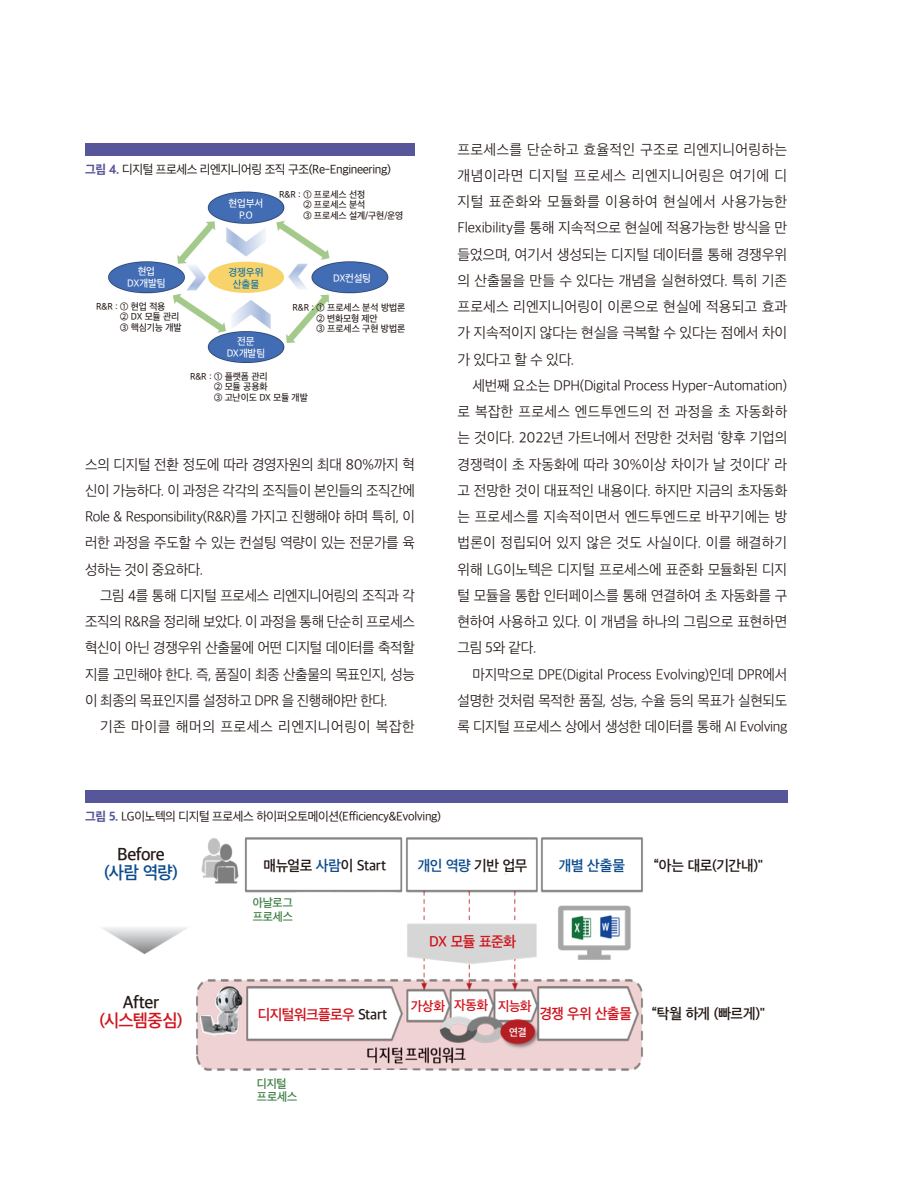
<style>
.page{position:relative;width:915px;height:1191px;background:#fff}
.page>*{position:absolute;margin:0;border:0;box-sizing:border-box;transform-origin:0 0}
.저자명_7_5{font:600 18px "Apple SD Gothic Neo";letter-spacing:-.025em;color:#231916}
.저자명_7_5-2{font:600 18px "Apple SD Gothic Neo";letter-spacing:-.035em;color:#d1131c}
.저자명_7_5-3{font:600 18px "Apple SD Gothic Neo";color:#0c4c8e}
.본문고딕_10{font:300 15px/26.2px "Apple SD Gothic Neo";letter-spacing:-.015em;color:#231916;text-align:justify}
.본문고딕_10-2{font:300 15px/26.2px "Apple SD Gothic Neo";letter-spacing:-.015em;color:#231916;text-align:justify;scale:.96 1}
.저자명_7_5-4{font:600 15px "Apple SD Gothic Neo";letter-spacing:-.015em;color:#231916}
.본문고딕_10-3{font:300 15px "Apple SD Gothic Neo";letter-spacing:.035em;color:#231916}
.저자명_7_5-5{font:600 15px "Apple SD Gothic Neo";letter-spacing:-.035em;color:#d1131c}
.저자명_7_5-6{font:600 15px "Apple SD Gothic Neo";letter-spacing:-.03em;color:#0c4c8e}
.저자명_7_5-7{font:600 15px "Apple SD Gothic Neo";letter-spacing:-.035em;color:#d1131c;scale:.95 1}
.저자명_7_5-8{font:600 13.5px "Apple SD Gothic Neo";color:#d1131c}
.표_그림_제목_8_5{font:12.9px "Apple SD Gothic Neo";letter-spacing:-.03em;color:#231916;scale:.96 1}
.저자명_7_5-9{font:600 12px "Apple SD Gothic Neo";letter-spacing:-.005em;color:#408046}
.저자명_7_5-10{font:500 10.5px "Apple SD Gothic Neo";letter-spacing:-.02em;color:#fff}
.저자명_7_5-11{font:500 10.5px "Apple SD Gothic Neo";color:#0c71a9}
.저자명_7_5-12{font:600 10.5px "Apple SD Gothic Neo";color:#fff}
.저자명_7_5-13{font:500 9.75px/10.5px "Apple SD Gothic Neo";letter-spacing:-.015em;color:#231916}
.s1{font-weight:800;font-size:12.75px;color:#57569a}
.s2{color:#0c4c8e}
.s3{color:#231916}
</style>
<div class="page">
<div style="left:85px;top:143px;width:330px;height:13px;background:#57569a"></div>
<div style="left:85px;top:789px;width:702px;height:13px;background:#57569a"></div>
<img style="left:108px;top:191px;width:281px;height:172px">
<img style="left:101px;top:837px;width:542px;height:234px">
<p class="표_그림_제목_8_5" style="left:85px;top:163px;width:320px"><span class="s1">그림 4.</span> 디지털 프로세스 리엔지니어링 조직 구조(Re-Engineering)</p>
<p class="저자명_7_5-10" style="left:228px;top:198px;width:36px">현업부서</p>
<p class="저자명_7_5-10" style="left:239px;top:210px;width:15px">P.O</p>
<p class="저자명_7_5-13" style="left:303px;top:189px;width:101px;text-indent:-24px">R&amp;R : ① 프로세스 선정<br>② 프로세스 분석<br>③ 프로세스 설계/구현/운영</p>
<p class="저자명_7_5-10" style="left:138px;top:266px;width:19px">현업</p>
<p class="저자명_7_5-10" style="left:127px;top:278px;width:40px">DX개발팀</p>
<p class="저자명_7_5-13" style="left:120px;top:301px;width:63px;text-indent:-24px">R&amp;R : ① 현업 적용<br>② DX 모듈 관리<br>③ 핵심기능 개발</p>
<p class="저자명_7_5-11" style="left:228px;top:266px;width:36px">경쟁우위</p>
<p class="저자명_7_5-11" style="left:233px;top:278px;width:28px">산출물</p>
<p class="저자명_7_5-10" style="left:333px;top:272px;width:39px">DX컨설팅</p>
<p class="저자명_7_5-13" style="left:316px;top:303px;width:90px;text-indent:-24px">R&amp;R : ① 프로세스 분석 방법론<br>② 변화모형 제안<br>③ 프로세스 구현 방법론</p>
<p class="저자명_7_5-13" style="left:214px;top:372px;width:95px;text-indent:-24px">R&amp;R : ① 플랫폼 관리<br>② 모듈 공용화<br>③ 고난이도 DX 모듈 개발</p>
<p class="저자명_7_5-10" style="left:237px;top:335px;width:19px">전문</p>
<p class="저자명_7_5-10" style="left:227px;top:347px;width:40px">DX개발팀</p>
<p class="본문고딕_10-2" style="left:85px;top:452px;width:345px">스의 디지털 전환 정도에 따라 경영자원의 최대 80%까지 혁 신이 가능하다. 이 과정은 각각의 조직들이 본인들의 조직간에 Role &amp; Responsibility(R&amp;R)를 가지고 진행해야 하며 특히, 이 러한 과정을 주도할 수 있는 컨설팅 역량이 있는 전문가를 육 성하는 것이 중요하다.</p>
<p class="본문고딕_10-2" style="left:85px;top:583px;width:345px;text-indent:15px">그림 4를 통해 디지털 프로세스 리엔지니어링의 조직과 각 조직의 R&amp;R을 정리해 보았다. 이 과정을 통해 단순히 프로세스 혁신이 아닌 경쟁우위 산출물에 어떤 디지털 데이터를 축적할 지를 고민해야 한다. 즉, 품질이 최종 산출물의 목표인지, 성능 이 최종의 목표인지를 설정하고 DPR 을 진행해야만 한다.</p>
<p class="본문고딕_10-3" style="left:100px;top:719px;width:316px">기존 마이클 해머의 프로세스 리엔지니어링이 복잡한</p>
<p class="본문고딕_10" style="left:457px;top:137px;width:331px">프로세스를 단순하고 효율적인 구조로 리엔지니어링하는 개념이라면 디지털 프로세스 리엔지니어링은 여기에 디 지털 표준화와 모듈화를 이용하여 현실에서 사용가능한 Flexibility를 통해 지속적으로 현실에 적용가능한 방식을 만 들었으며, 여기서 생성되는 디지털 데이터를 통해 경쟁우위 의 산출물을 만들 수 있다는 개념을 실현하였다. 특히 기존 프로세스 리엔지니어링이 이론으로 현실에 적용되고 효과 가 지속적이지 않다는 현실을 극복할 수 있다는 점에서 차이 가 있다고 할 수 있다.</p>
<p class="본문고딕_10" style="left:457px;top:373px;width:331px;text-indent:15px">세번째 요소는 DPH(Digital Process Hyper-Automation) 로 복잡한 프로세스 엔드투엔드의 전 과정을 초 자동화하 는 것이다. 2022년 가트너에서 전망한 것처럼 ‘향후 기업의 경쟁력이 초 자동화에 따라 30%이상 차이가 날 것이다’ 라 고 전망한 것이 대표적인 내용이다. 하지만 지금의 초자동화 는 프로세스를 지속적이면서 엔드투엔드로 바꾸기에는 방 법론이 정립되어 있지 않은 것도 사실이다. 이를 해결하기 위해 LG이노텍은 디지털 프로세스에 표준화 모듈화된 디지 털 모듈을 통합 인터페이스를 통해 연결하여 초 자동화를 구 현하여 사용하고 있다. 이 개념을 하나의 그림으로 표현하면 그림 5와 같다.</p>
<p class="본문고딕_10-2" style="left:457px;top:662px;width:345px;text-indent:15px">마지막으로 DPE(Digital Process Evolving)인데 DPR에서 설명한 것처럼 목적한 품질, 성능, 수율 등의 목표가 실현되도 록 디지털 프로세스 상에서 생성한 데이터를 통해 AI Evolving</p>
<p class="표_그림_제목_8_5" style="left:85px;top:809px;width:372px"><span class="s1">그림 5.</span> LG이노텍의 디지털 프로세스 하이퍼오토메이션(Efficiency&amp;Evolving)</p>
<p class="저자명_7_5" style="left:117px;top:845px;width:49px">Before</p>
<p class="저자명_7_5-3" style="left:104px;top:863px;width:75px">(사람 역량)</p>
<p class="저자명_7_5" style="left:123px;top:992px;width:38px">After</p>
<p class="저자명_7_5-2" style="left:99px;top:1010px;width:85px">(시스템중심)</p>
<p class="저자명_7_5-4" style="left:263px;top:857px;width:124px">매뉴얼로 <span class="s2">사람</span>이 Start</p>
<p class="저자명_7_5-9" style="left:253px;top:896px;width:42px">아날로그</p>
<p class="저자명_7_5-9" style="left:252px;top:910px;width:42px">프로세스</p>
<p class="저자명_7_5-5" style="left:257px;top:1006px;width:131px">디지털워크플로우 <span class="s3">Start</span></p>
<p class="저자명_7_5-9" style="left:257px;top:1077px;width:31px">디지털</p>
<p class="저자명_7_5-9" style="left:257px;top:1090px;width:42px">프로세스</p>
<p class="저자명_7_5-6" style="left:417px;top:857px;width:111px">개인 역량 <span class="s3">기반 업무</span></p>
<p class="저자명_7_5-6" style="left:558px;top:857px;width:68px">개별 산출물</p>
<p class="저자명_7_5-4" style="left:653px;top:857px;width:111px">“아는 대로(기간내)"</p>
<p class="저자명_7_5-5" style="left:429px;top:934px;width:88px">DX 모듈 표준화</p>
<p class="저자명_7_5-8" style="left:410px;top:998px;width:36px">가상화</p>
<p class="저자명_7_5-8" style="left:454px;top:998px;width:35px">자동화</p>
<p class="저자명_7_5-8" style="left:498px;top:998px;width:35px">지능화</p>
<p class="저자명_7_5-12" style="left:509px;top:1026px;width:19px">연결</p>
<p class="저자명_7_5-7" style="left:539px;top:1005px;width:98px">경쟁 우위 산출물</p>
<p class="저자명_7_5-4" style="left:651px;top:1005px;width:115px">“탁월 하게 (빠르게)"</p>
</div>
